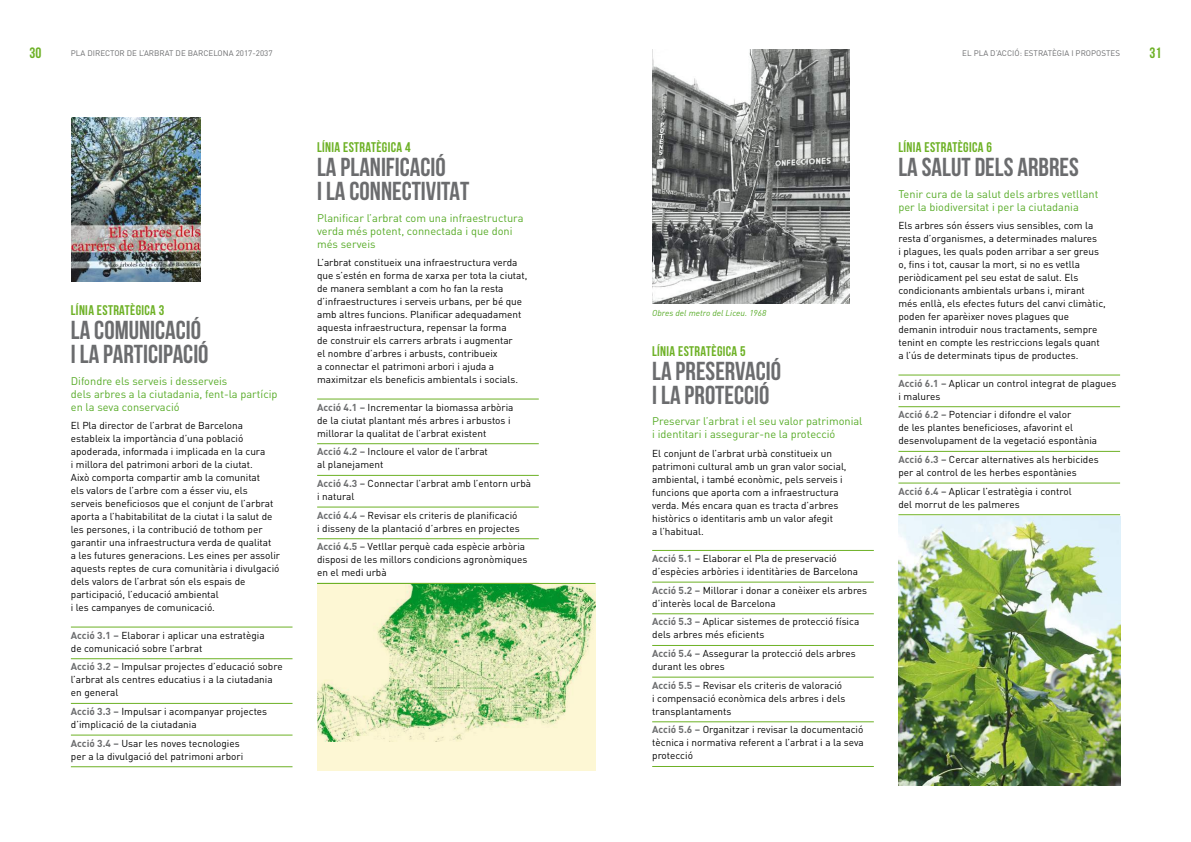
<style>
.page{position:relative;width:1191px;height:842px;background:#fff}
.page>*{position:absolute;margin:0;border:0;box-sizing:border-box;transform-origin:0 0}
.t1{font:700 26px/24px "Bebas Neue";color:#6b6c6e}
.t2{font:700 15px "Bebas Neue";color:#6db125}
.t3{font:700 14px "Bebas Neue";letter-spacing:.025em;color:#6db125}
.t4{font:11px/13px "DIN";color:#57ab27}
.t5{font:10px/13px "DIN";color:#000}
.t6{font:italic 8.5px "DIN";color:#57ab27}
.t7{font:8px "DIN";color:#6b6c6e}
.s1{font-weight:700;color:#6b6c6e}
</style>
<div class="page">
<div style="left:317px;top:583px;width:278px;height:188px;background:#fdf7d4"></div>
<img style="left:317px;top:584px;width:278px;height:157px">
<hr style="left:71px;top:627px;width:221px;height:1px;background:#6db125">
<hr style="left:71px;top:658px;width:221px;height:1px;background:#6db125">
<hr style="left:71px;top:703px;width:221px;height:1px;background:#6db125">
<hr style="left:71px;top:735px;width:221px;height:1px;background:#6db125">
<hr style="left:71px;top:766px;width:221px;height:1px;background:#6db125">
<hr style="left:652px;top:550px;width:222px;height:1px;background:#6db125">
<hr style="left:652px;top:582px;width:222px;height:1px;background:#6db125">
<hr style="left:652px;top:613px;width:222px;height:1px;background:#6db125">
<hr style="left:652px;top:645px;width:222px;height:1px;background:#6db125">
<hr style="left:652px;top:677px;width:222px;height:1px;background:#6db125">
<hr style="left:652px;top:721px;width:222px;height:1px;background:#6db125">
<hr style="left:652px;top:766px;width:222px;height:1px;background:#6db125">
<hr style="left:317px;top:399px;width:222px;height:1px;background:#6db125">
<hr style="left:317px;top:443px;width:222px;height:1px;background:#6db125">
<hr style="left:317px;top:475px;width:222px;height:1px;background:#6db125">
<hr style="left:317px;top:507px;width:222px;height:1px;background:#6db125">
<hr style="left:317px;top:538px;width:222px;height:1px;background:#6db125">
<img style="left:72px;top:118px;width:128px;height:164px">
<hr style="left:898px;top:375px;width:222px;height:1px;background:#6db125">
<hr style="left:898px;top:406px;width:222px;height:1px;background:#6db125">
<hr style="left:898px;top:451px;width:222px;height:1px;background:#6db125">
<hr style="left:898px;top:483px;width:222px;height:1px;background:#6db125">
<hr style="left:898px;top:514px;width:222px;height:1px;background:#6db125">
<img style="left:652px;top:49px;width:197px;height:254px">
<img style="left:898px;top:517px;width:222px;height:268px">
<hr style="left:317px;top:583px;width:278px;height:1px;background:#6db125">
<h2 class="t2" style="left:29px;top:45px;width:13px">30</h2>
<p class="t7" style="left:71px;top:48px;width:203px">PLA DIRECTOR DE L’ARBRAT DE BARCELONA 2017-2037</p>
<p class="t7" style="left:962px;top:48px;width:159px">EL PLA D’ACCIÓ: ESTRATÈGIA I PROPOSTES</p>
<h2 class="t2" style="left:1149px;top:45px;width:13px">31</h2>
<h3 class="t3" style="left:71px;top:303px;width:95px">LÍNIA ESTRATÈGICA 3</h3>
<h1 class="t1" style="left:71px;top:318px;width:139px">LA COMUNICACIÓ<br>I LA PARTICIPACIÓ</h1>
<p class="t4" style="left:71px;top:374px;width:208px">Difondre els serveis i desserveis<br>dels arbres a la ciutadania, fent-la partícip en la seva conservació</p>
<p class="t5" style="left:71px;top:419px;width:211px">El Pla director de l’arbrat de Barcelona estableix la importància d’una població apoderada, informada i implicada en la cura<br>i millora del patrimoni arbori de la ciutat.<br>Això comporta compartir amb la comunitat<br>els valors de l’arbre com a ésser viu, els serveis beneficiosos que el conjunt de l’arbrat aporta a l’habitabilitat de la ciutat i la salut de les persones, i la contribució de tothom per garantir una infraestructura verda de qualitat<br>a les futures generacions. Les eines per assolir aquests reptes de cura comunitària i divulgació dels valors de l’arbrat són els espais de participació, l’educació ambiental<br>i les campanyes de comunicació.</p>
<p class="t5" style="left:71px;top:628px;width:195px"><span class="s1">Acció 3.1 –</span> Elaborar i aplicar una estratègia de comunicació sobre l’arbrat</p>
<p class="t5" style="left:71px;top:660px;width:213px"><span class="s1">Acció 3.2 –</span> Impulsar projectes d’educació sobre l’arbrat als centres educatius i a la ciutadania en general</p>
<p class="t5" style="left:71px;top:705px;width:198px"><span class="s1">Acció 3.3 –</span> Impulsar i acompanyar projectes d’implicació de la ciutadania</p>
<p class="t5" style="left:71px;top:736px;width:174px"><span class="s1">Acció 3.4 –</span> Usar les noves tecnologies per a la divulgació del patrimoni arbori</p>
<h3 class="t3" style="left:317px;top:140px;width:95px">LÍNIA ESTRATÈGICA 4</h3>
<h1 class="t1" style="left:317px;top:155px;width:154px">LA PLANIFICACIÓ<br>I LA CONNECTIVITAT</h1>
<p class="t4" style="left:317px;top:211px;width:208px">Planificar l’arbrat com una infraestructura verda més potent, connectada i que doni més serveis</p>
<p class="t5" style="left:317px;top:256px;width:212px">L’arbrat constitueix una infraestructura verda que s’estén en forma de xarxa per tota la ciutat, de manera semblant a com ho fan la resta d’infraestructures i serveis urbans, per bé que amb altres funcions. Planificar adequadament aquesta infraestructura, repensar la forma<br>de construir els carrers arbrats i augmentar<br>el nombre d’arbres i arbusts, contribueix<br>a connectar el patrimoni arbori i ajuda a maximitzar els beneficis ambientals i socials.</p>
<p class="t5" style="left:317px;top:400px;width:198px"><span class="s1">Acció 4.1 –</span> Incrementar la biomassa arbòria de la ciutat plantant més arbres i arbustos i millorar la qualitat de l’arbrat existent</p>
<p class="t5" style="left:317px;top:445px;width:172px"><span class="s1">Acció 4.2 –</span> Incloure el valor de l’arbrat al planejament</p>
<p class="t5" style="left:317px;top:477px;width:215px"><span class="s1">Acció 4.3 –</span> Connectar l’arbrat amb l’entorn urbà i natural</p>
<p class="t5" style="left:317px;top:508px;width:204px"><span class="s1">Acció 4.4 –</span> Revisar els criteris de planificació i disseny de la plantació d’arbres en projectes</p>
<p class="t5" style="left:317px;top:540px;width:212px"><span class="s1">Acció 4.5 –</span> Vetllar perquè cada espècie arbòria disposi de les millors condicions agronòmiques en el medi urbà</p>
<p class="t6" style="left:652px;top:308px;width:116px">Obres del metro del Liceu. 1968</p>
<h3 class="t3" style="left:652px;top:343px;width:95px">LÍNIA ESTRATÈGICA 5</h3>
<h1 class="t1" style="left:652px;top:358px;width:130px">LA PRESERVACIÓ<br>I LA PROTECCIÓ</h1>
<p class="t4" style="left:652px;top:414px;width:212px">Preservar l’arbrat i el seu valor patrimonial i identitari i assegurar-ne la protecció</p>
<p class="t5" style="left:652px;top:446px;width:196px">El conjunt de l’arbrat urbà constitueix un patrimoni cultural amb un gran valor social, ambiental, i també econòmic, pels serveis i funcions que aporta com a infraestructura verda. Més encara quan es tracta d’arbres històrics o identitaris amb un valor afegit<br>a l’habitual.</p>
<p class="t5" style="left:652px;top:552px;width:207px"><span class="s1">Acció 5.1 –</span> Elaborar el Pla de preservació d’espècies arbòries i identitàries de Barcelona</p>
<p class="t5" style="left:652px;top:583px;width:216px"><span class="s1">Acció 5.2 –</span> Millorar i donar a conèixer els arbres d’interès local de Barcelona</p>
<p class="t5" style="left:652px;top:615px;width:208px"><span class="s1">Acció 5.3 –</span> Aplicar sistemes de protecció física dels arbres més eficients</p>
<p class="t5" style="left:652px;top:647px;width:205px"><span class="s1">Acció 5.4 –</span> Assegurar la protecció dels arbres durant les obres</p>
<p class="t5" style="left:652px;top:678px;width:195px"><span class="s1">Acció 5.5 –</span> Revisar els criteris de valoració i compensació econòmica dels arbres i dels transplantaments</p>
<p class="t5" style="left:652px;top:723px;width:213px;text-align:justify"><span class="s1">Acció 5.6 –</span> Organitzar i revisar la documentació tècnica i normativa referent a l’arbrat i a la seva protecció</p>
<h3 class="t3" style="left:898px;top:140px;width:95px">LÍNIA ESTRATÈGICA 6</h3>
<h1 class="t1" style="left:898px;top:155px;width:182px">LA SALUT DELS ARBRES</h1>
<p class="t4" style="left:898px;top:187px;width:201px">Tenir cura de la salut dels arbres vetllant per la biodiversitat i per la ciutadania</p>
<p class="t5" style="left:898px;top:219px;width:209px">Els arbres són éssers vius sensibles, com la resta d’organismes, a determinades malures<br>i plagues, les quals poden arribar a ser greus o, fins i tot, causar la mort, si no es vetlla periòdicament pel seu estat de salut. Els condicionants ambientals urbans i, mirant més enllà, els efectes futurs del canvi climàtic, poden fer aparèixer noves plagues que demanin introduir nous tractaments, sempre tenint en compte les restriccions legals quant a l’ús de determinats tipus de productes.</p>
<p class="t5" style="left:898px;top:376px;width:219px"><span class="s1">Acció 6.1 –</span> Aplicar un control integrat de plagues i malures</p>
<p class="t5" style="left:898px;top:408px;width:200px"><span class="s1">Acció 6.2 –</span> Potenciar i difondre el valor<br>de les plantes beneficioses, afavorint el desenvolupament de la vegetació espontània</p>
<p class="t5" style="left:898px;top:453px;width:202px"><span class="s1">Acció 6.3 –</span> Cercar alternatives als herbicides per al control de les herbes espontànies</p>
<p class="t5" style="left:898px;top:484px;width:175px"><span class="s1">Acció 6.4 –</span> Aplicar l’estratègia i control del morrut de les palmeres</p>
</div>
